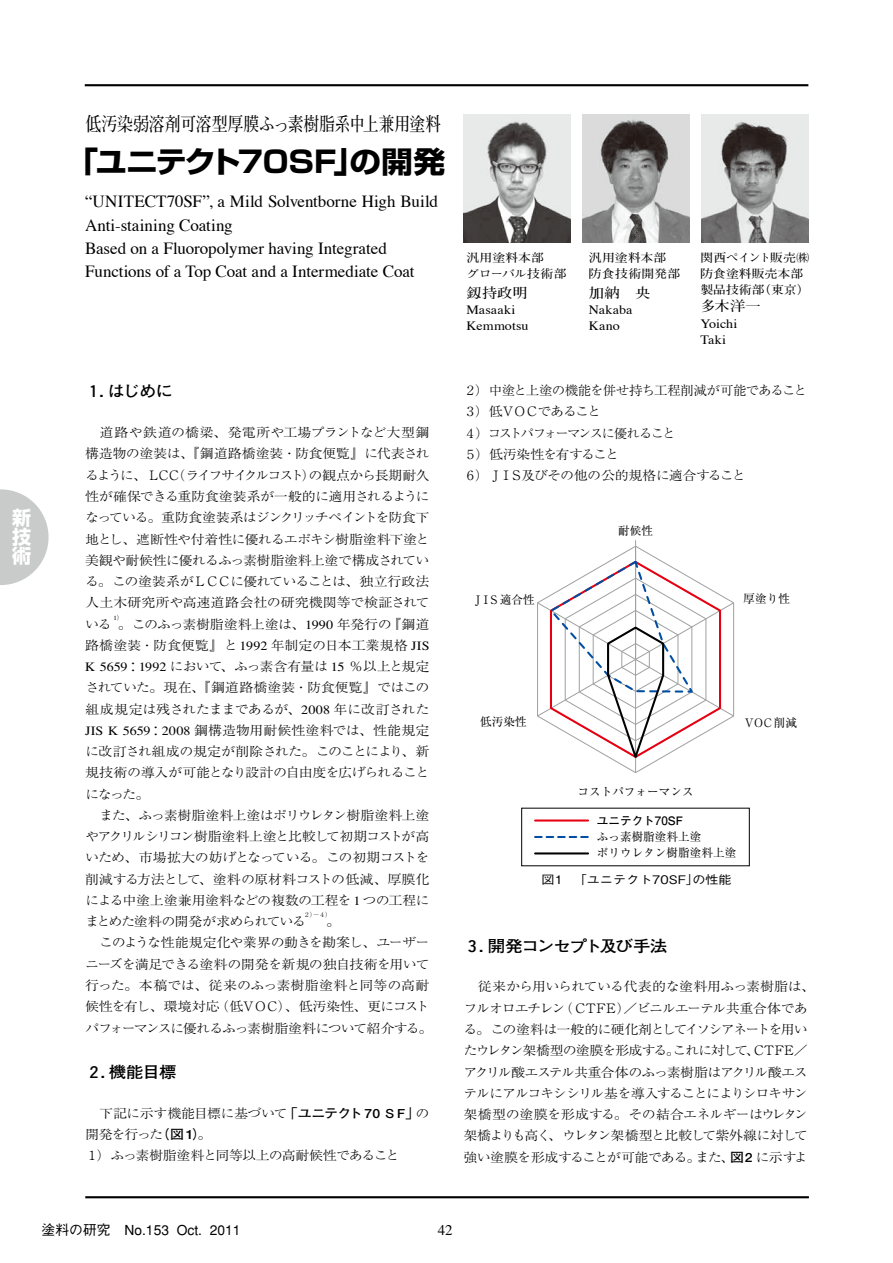
<style>
.page{position:relative;width:893px;height:1263px;background:#fff}
.page>*{position:absolute;margin:0;border:0;box-sizing:border-box;transform-origin:0 0}
.t1{font:29.7px "Shin Go Bold 83 pv RKSJ H";letter-spacing:-.085em;color:#000;scale:1.07 1}
.t2{font:19.2px "Futo Min A101 Bold 90 pv RKSJ H";letter-spacing:-.005em;color:#000;scale:.82 1}
.t3{font:19.2px/19.2px "Shin Go Bold 83 pv RKSJ H";color:#fff;text-align:justify}
.t4{font:16.95px/23.4px "Times";letter-spacing:-.005em;color:#000}
.t5{font:15.9px "Futo Go B101 Bold 90 pv RKSJ H";letter-spacing:-.07em;color:#000;scale:1.1 1}
.t6{font:14.85px "Ryumin Light 90 pv RKSJ H";color:#000}
.t7{font:13.8px "Gothic BBB Medium 90 pv RKSJ H";color:#000}
.t8{font:13.8px "Futo Min A101 Bold 90 pv RKSJ H";letter-spacing:.005em;color:#000;scale:1.1 1}
.t9{font:12.75px/21.3px "Ryumin Light 90 pv RKSJ H";letter-spacing:-.055em;color:#000;scale:1.1 1}
.t10{font:12.75px/21.3px "Ryumin Light 90 pv RKSJ H";letter-spacing:-.03em;color:#000;scale:1.1 1}
.t11{font:12.75px/21.3px "Ryumin Light 90 pv RKSJ H";letter-spacing:-.08em;color:#000;scale:1.1 1}
.t12{font:12.75px/21.3px "Ryumin Light 90 pv RKSJ H";letter-spacing:-.085em;color:#000;scale:1.1 1}
.t13{font:12.75px/15.9px "Times";color:#000;scale:1.1 1}
.t14{font:11.7px/16.5px "Ryumin Pr 6 Regular 90 pv RKSJ H";color:#000}
.t15{font:11.7px/15.9px "Futo Min A101 Bold 90 pv RKSJ H";color:#000;scale:1.1 1}
.t16{font:11.7px/15.9px "Futo Min A101 Bold 90 pv RKSJ H";color:#000;scale:1.09 1}
.t17{font:11.7px "Gothic BBB Pr 6 Medium 90 pv RKSJ H";color:#000;scale:1.11 1}
.t18{font:11.7px "Futo Go B101 Pr 6 Bold 90 pv RKSJ H";color:#000}
.t19{font:6.45px "Ryumin Light 90 pv RKSJ H";color:#000;scale:1.1 1}
.s1{font-family:"Futo Go B101 Bold 90 pv RKSJ H"}
</style>
<div class="page">
<svg style="left:0;top:489px;width:49px;height:96px"></svg>
<hr style="left:85px;top:1196px;width:724px;height:2px;background:#000">
<hr style="left:85px;top:84px;width:723px;height:2px;background:#000">
<img style="left:701px;top:115px;width:108px;height:128px">
<img style="left:582px;top:115px;width:108px;height:128px">
<img style="left:463px;top:115px;width:108px;height:128px">
<hr style="left:635px;top:540px;width:1px;height:119px;background:#9fa0a0">
<svg style="left:537px;top:546px;width:197px;height:227px"></svg>
<hr style="left:535px;top:819px;width:53px;height:2px;background:#e60012">
<svg style="left:535px;top:836px;width:53px;height:2px"></svg>
<hr style="left:535px;top:852px;width:53px;height:2px;background:#000">
<h2 class="t3" style="left:12px;top:510px;width:20px">新技術</h2>
<h2 class="t2" style="left:86px;top:117px;width:435px">低汚染弱溶剤可溶型厚膜ふっ素樹脂系中上兼用塗料</h2>
<h1 class="t1" style="left:66px;top:151px;width:356px">「ユニテクト70ＳＦ」の開発</h1>
<h3 class="t4" style="left:85px;top:191px;width:354px">“UNITECT70SF”, a Mild Solventborne High Build Anti-staining Coating<br>Based on a Fluoropolymer having Integrated Functions of a Top Coat and a Intermediate Coat</h3>
<p class="t5" style="left:85px;top:385px;width:81px">１. はじめに</p>
<p class="t9" style="left:85px;top:423px;width:315px;text-align:justify">　道路や鉄道の橋梁、発電所や工場プラントなど大型鋼構造物の塗装は、『鋼道路橋塗装・防食便覧』に代表されるように、ＬＣＣ（ライフサイクルコスト）の観点から長期耐久性が確保できる重防食塗装系が一般的に適用されるようになっている。重防食塗装系はジンクリッチペイントを防食下地とし、遮断性や付着性に優れるエポキシ樹脂塗料下塗と美観や耐候性に優れるふっ素樹脂塗料上塗で構成されている。この塗装系がＬＣＣに優れていることは、独立行政法人土木研究所や高速道路会社の研究機関等で検証されている</p>
<p class="t19" style="left:113px;top:615px;width:11px">1）</p>
<p class="t10" style="left:85px;top:615px;width:315px;text-indent:33px">。このふっ素樹脂塗料上塗は、1990 年発行の『鋼道路橋塗装・防食便覧』と 1992 年制定の日本工業規格 JIS<br>K 5659：1992 において、ふっ素含有量は 15 ％以上と規定されていた。現在、『鋼道路橋塗装・防食便覧』ではこの組成規定は残されたままであるが、2008 年に改訂された<br>JIS K 5659：2008 鋼構造物用耐候性塗料では、性能規定に改訂され組成の規定が削除された。このことにより、新規技術の導入が可能となり設計の自由度を広げられることになった。<br>　また、ふっ素樹脂塗料上塗はポリウレタン樹脂塗料上塗やアクリルシリコン樹脂塗料上塗と比較して初期コストが高いため、市場拡大の妨げとなっている。この初期コストを削減する方法として、塗料の原材料コストの低減、厚膜化による中塗上塗兼用塗料などの複数の工程を 1 つの工程にまとめた塗料の開発が求められている</p>
<p class="t19" style="left:304px;top:912px;width:27px">２）－４）</p>
<p class="t9" style="left:85px;top:912px;width:317px;text-indent:241px">。<br>　このような性能規定化や業界の動きを勘案し、ユーザーニーズを満足できる塗料の開発を新規の独自技術を用いて行った。本稿では、従来のふっ素樹脂塗料と同等の高耐候性を有し、環境対応（低ＶＯＣ）、低汚染性、更にコストパフォーマンスに優れるふっ素樹脂塗料について紹介する。</p>
<p class="t5" style="left:85px;top:1066px;width:85px">２. 機能目標</p>
<p class="t9" style="left:85px;top:1104px;width:315px">　下記に示す機能目標に基づいて<span class="s1">「ユニテクト 70 ＳＦ」</span>の開発を行った<span class="s1">（図 1）</span>。<br>１）ふっ素樹脂塗料と同等以上の高耐候性であること</p>
<p class="t15" style="left:466px;top:251px;width:93px">汎用塗料本部<br>グローバル技術部</p>
<p class="t8" style="left:466px;top:287px;width:57px">釼持政明</p>
<p class="t13" style="left:466px;top:303px;width:58px">Masaaki<br>Kemmotsu</p>
<p class="t15" style="left:589px;top:251px;width:85px">汎用塗料本部防食技術開発部</p>
<p class="t8" style="left:589px;top:287px;width:57px">加納　央</p>
<p class="t13" style="left:589px;top:303px;width:41px">Nakaba<br>Kano</p>
<p class="t16" style="left:700px;top:251px;width:102px">関西ペイント販売㈱防食塗料販売本部製品技術部（東京）</p>
<p class="t8" style="left:700px;top:301px;width:56px">多木洋一</p>
<p class="t13" style="left:700px;top:317px;width:35px">Yoichi<br>Taki</p>
<p class="t12" style="left:463px;top:381px;width:314px">２）中塗と上塗の機能を併せ持ち工程削減が可能であること<br>３）低ＶＯＣであること<br>４）コストパフォーマンスに優れること<br>５）低汚染性を有すること<br>６）ＪＩＳ及びその他の公的規格に適合すること</p>
<p class="t14" style="left:472px;top:593px;width:64px">ＪＩＳ適合性</p>
<p class="t14" style="left:618px;top:524px;width:36px">耐候性</p>
<p class="t14" style="left:743px;top:592px;width:48px">厚塗り性</p>
<p class="t14" style="left:480px;top:715px;width:48px">低汚染性</p>
<p class="t14" style="left:743px;top:715px;width:55px">ＶＯＣ削減</p>
<p class="t14" style="left:577px;top:784px;width:118px">コストパフォーマンス</p>
<p class="t18" style="left:597px;top:816px;width:88px">ユニテクト70SF</p>
<p class="t14" style="left:597px;top:830px;width:141px">ふっ素樹脂塗料上塗<br>ポリウレタン樹脂塗料上塗</p>
<p class="t17" style="left:542px;top:875px;width:173px">図1　 「ユニテクト70SF」の性能</p>
<p class="t5" style="left:463px;top:940px;width:187px">３. 開発コンセプト及び手法</p>
<p class="t11" style="left:463px;top:978px;width:321px">　従来から用いられている代表的な塗料用ふっ素樹脂は、フルオロエチレン（ＣＴＦＥ）／ビニルエーテル共重合体である。この塗料は一般的に硬化剤としてイソシアネートを用いたウレタン架橋型の塗膜を形成する。これに対して、ＣＴＦＥ／アクリル酸エステル共重合体のふっ素樹脂はアクリル酸エステルにアルコキシシリル基を導入することによりシロキサン架橋型の塗膜を形成する。その結合エネルギーはウレタン架橋よりも高く、ウレタン架橋型と比較して紫外線に対して強い塗膜を形成することが可能である。また、<span class="s1">図2</span> に示すよ</p>
<p class="t7" style="left:42px;top:1225px;width:200px">塗料の研究　No.153 Oct. 2011</p>
<p class="t6" style="left:438px;top:1224px;width:16px">42</p>
</div>
